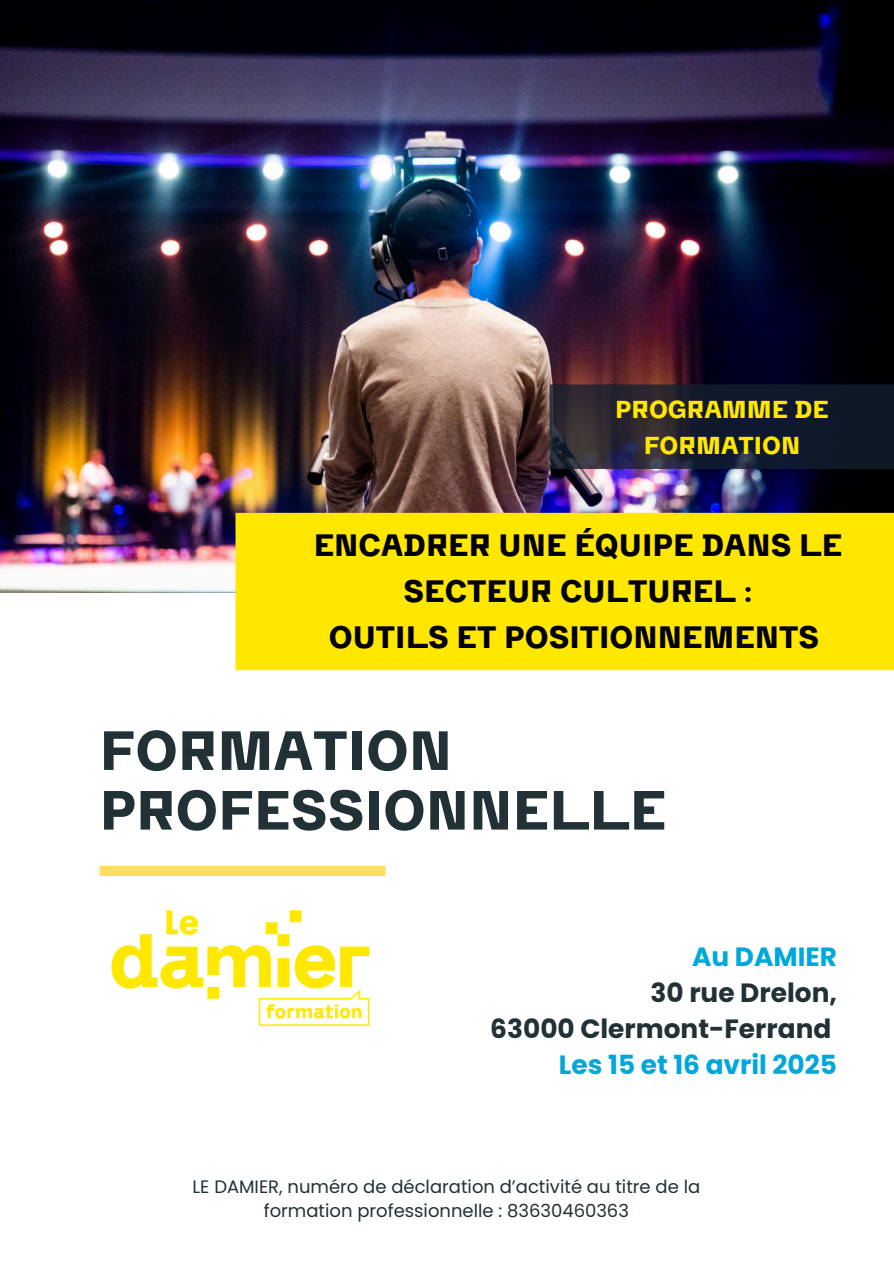
<style>
.page{position:relative;width:894px;height:1264px;background:#fff}
.page>*{position:absolute;margin:0;border:0;box-sizing:border-box;transform-origin:0 0}
.t1{font:700 54px/59.7px "CA Saygon";color:#223136}
.t2{font:700 30.3px/46.2px "CA Saygon";color:#000;text-align:center}
.t3{font:700 26.4px/36px "Poppins";color:#223136;text-align:right}
.t4{font:700 26.4px "Poppins";color:#00a8da}
.t5{font:700 24px/36px "CA Saygon";color:#ffe700;text-align:center}
.t6{font:18px/23.7px "Poppins";color:#223136;text-align:center}
</style>
<div class="page">
<img style="left:0;top:0;width:893px;height:592px">
<svg style="left:549px;top:384px;width:344px;height:85px;background:#1c202e"></svg>
<div style="left:235px;top:513px;width:658px;height:157px;background:#ffe700"></div>
<div style="left:99px;top:865px;width:286px;height:11px;background:#ffde59"></div>
<img style="left:111px;top:910px;width:259px;height:117px">
<h3 class="t5" style="left:615px;top:391px;width:215px">PROGRAMME DE<br>FORMATION</h3>
<h2 class="t2" style="left:313px;top:521px;width:530px">ENCADRER UNE ÉQUIPE DANS LE<br>SECTEUR CULTUREL :<br>OUTILS ET POSITIONNEMENTS</h2>
<h1 class="t1" style="left:99px;top:719px;width:568px">FORMATION<br>PROFESSIONNELLE</h1>
<h3 class="t4" style="left:692px;top:941px;width:146px">Au DAMIER</h3>
<h3 class="t3" style="left:490px;top:974px;width:348px">30 rue Drelon,<br>63000 Clermont-Ferrand</h3>
<h3 class="t4" style="left:558px;top:1049px;width:279px">Les 15 et 16 avril 2025</h3>
<p class="t6" style="left:192px;top:1175px;width:509px">LE DAMIER, numéro de déclaration d’activité au titre de la formation professionnelle : 83630460363</p>
</div>
